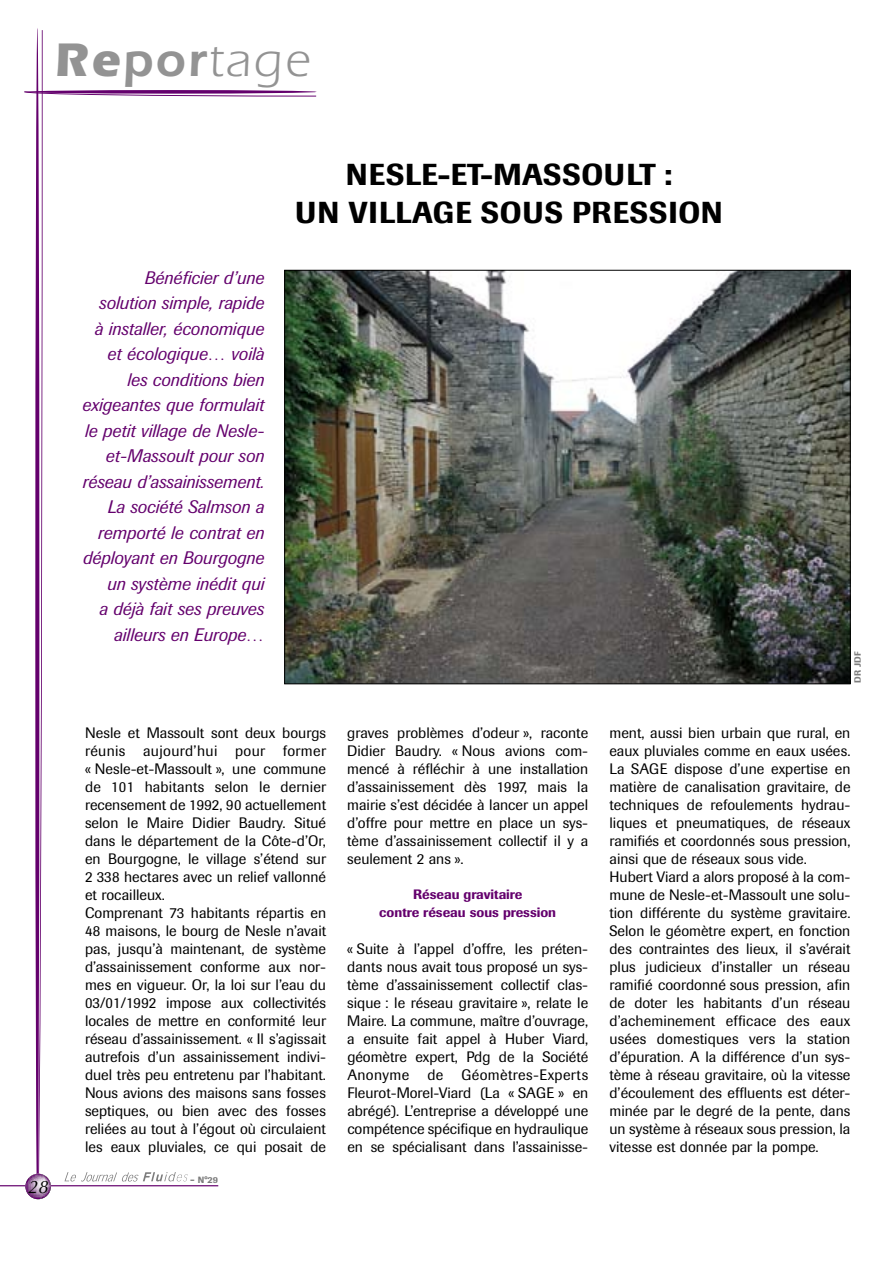
<style>
.page{position:relative;width:893px;height:1263px;background:#fff}
.page>*{position:absolute;margin:0;border:0;box-sizing:border-box;transform-origin:0 0}
.t1{font:48.75px "Itc Eras";color:#939393}
.t2{font:500 30px/37.5px "Imago";letter-spacing:.02em;color:#000;text-align:center}
.t3{font:italic 18px/25.5px "Imago";color:#64006d;text-align:right}
.t4{font:italic 18px "Optima";color:#000}
.t5{font:15px/18px "Imago";color:#000}
.t6{font:500 13.5px/18px "Imago";color:#64006d;text-align:center}
.t7{font:500 9px "Imago";letter-spacing:.02em;color:#7c7c7c}
.s1{font-weight:700}
.s2{font-weight:600}
.s3{font-size:10.5px}
</style>
<div class="page">
<hr style="left:0;top:1185px;width:218px;height:1px;background:#64006d">
<svg style="left:23px;top:28px;width:294px;height:1171px"></svg>
<img style="left:286px;top:272px;width:562px;height:410px">
<h1 class="t1" style="left:54px;top:33px;width:257px"><span class="s1">Re</span><span class="s2">por</span>tage</h1>
<p class="t4" style="left:28px;top:1176px;width:22px">28</p>
<p class="t3" style="left:82px;top:265px;width:184px">Bénéficier d’une<br>solution simple, rapide<br>à installer, économique et écologique… voilà<br>les conditions bien exigeantes que formulait le petit village de Nesle&shy;et-Massoult pour son réseau d’assainissement.<br>La société Salmson a remporté le contrat en déployant en Bourgogne un système inédit qui<br>a déjà fait ses preuves ailleurs en Europe…</p>
<h2 class="t2" style="left:295px;top:156px;width:429px">N esle-et-Massoult :<br>un village sous pression</h2>
<p class="t7" style="left:852px;top:683px;width:33px;rotate:-90deg">DR JDF</p>
<p class="t5" style="left:85px;top:724px;width:243px">Nesle et Massoult sont deux bourgs réunis aujourd’hui pour former « Nesle-et-Massoult », une commune de 101 habitants selon le dernier recensement de 1992, 90 actuellement selon le Maire Didier Baudry. Situé dans le département de la Côte-d’Or, en Bourgogne, le village s’étend sur 2 338 hectares avec un relief vallonné et rocailleux.<br>Comprenant 73 habitants répartis en 48 maisons, le bourg de Nesle n’avait pas, jusqu’à maintenant, de système d’assainissement conforme aux nor&shy;mes en vigueur. Or, la loi sur l’eau du 03/01/1992 impose aux collectivités locales de mettre en conformité leur réseau d’assainissement. « Il s’agissait autrefois d’un assainissement indivi&shy;duel très peu entretenu par l’habitant.<br>Nous avions des maisons sans fosses septiques, ou bien avec des fosses reliées au tout à l’égout où circulaient les eaux pluviales, ce qui posait de</p>
<p class="t5" style="left:347px;top:724px;width:243px;text-align:justify">graves problèmes d’odeur », raconte Didier Baudry. « Nous avions com&shy;mencé à réfléchir à une installation d’assainissement dès 1997, mais la mairie s’est décidée à lancer un appel d’offre pour mettre en place un sys&shy;tème d’assainissement collectif il y a seulement 2 ans ».</p>
<p class="t6" style="left:379px;top:885px;width:178px">Réseau gravitaire<br>contre réseau sous pression</p>
<p class="t5" style="left:347px;top:940px;width:243px;text-align:justify">« Suite à l’appel d’offre, les préten&shy;dants nous avait tous proposé un sys&shy;tème d’assainissement collectif clas&shy;sique : le réseau gravitaire », relate le Maire. La commune, maître d’ouvrage, a ensuite fait appel à Huber Viard, géomètre expert, Pdg de la Société Anonyme de Géomètres-Experts Fleurot-Morel-Viard (La « SAGE » en abrégé). L’entreprise a développé une compétence spécifique en hydraulique en se spécialisant dans l’assainisse-</p>
<p class="t7" style="left:190px;top:1174px;width:29px"><span class="s3">-</span> N°29</p>
<p class="t5" style="left:609px;top:724px;width:243px">ment, aussi bien urbain que rural, en eaux pluviales comme en eaux usées.<br>La SAGE dispose d’une expertise en matière de canalisation gravitaire, de techniques de refoulements hydrau&shy;liques et pneumatiques, de réseaux ramifiés et coordonnés sous pression, ainsi que de réseaux sous vide.<br>Hubert Viard a alors proposé à la com&shy;mune de Nesle-et-Massoult une solu&shy;tion différente du système gravitaire.<br>Selon le géomètre expert, en fonction des contraintes des lieux, il s’avérait plus judicieux d’installer un réseau ramifié coordonné sous pression, afin de doter les habitants d’un réseau d’acheminement efficace des eaux usées domestiques vers la station d’épuration. A la différence d’un sys&shy;tème à réseau gravitaire, où la vitesse d’écoulement des effluents est déter&shy;minée par le degré de la pente, dans un système à réseaux sous pression, la vitesse est donnée par la pompe.</p>
</div>
